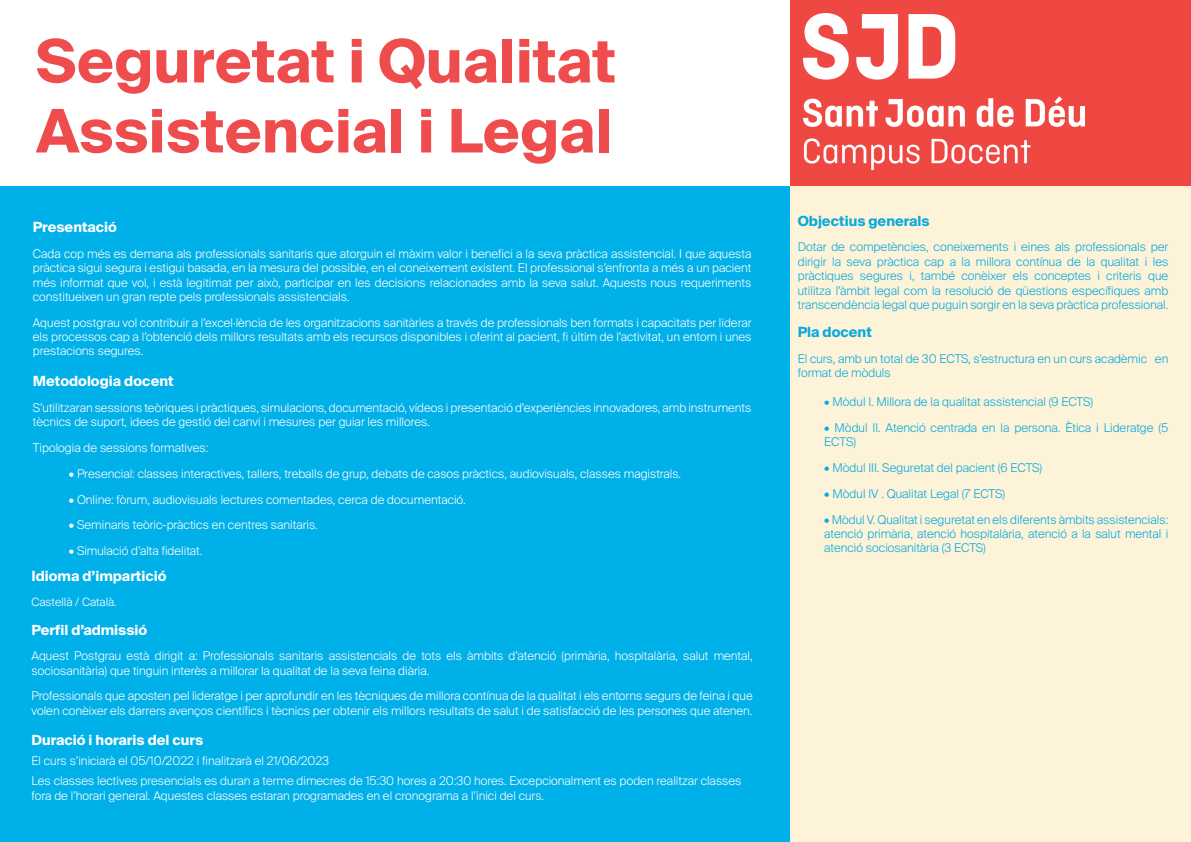
<style>
.page{position:relative;width:1191px;height:842px;background:#fff}
.page>*{position:absolute;margin:0;border:0;box-sizing:border-box;transform-origin:0 0}
.t1{font:700 60px/70px "Suisse Intl";color:#ef4d4d}
.t2{font:700 14px "Suisse Intl";color:#fff}
.t3{font:700 14px "Suisse Intl";color:#08a9dd}
.t4{font:300 12px/14.4px "Suisse Intl";color:#fff}
.t5{font:300 12px/14.4px "Suisse Intl";color:#08a9dd;text-align:justify}
.t6{font:300 11.5px "Suisse Intl";color:#fff}
</style>
<div class="page">
<div style="left:0;top:187px;width:790px;height:655px;background:#00b0e9"></div>
<div style="left:790px;top:0;width:401px;height:187px;background:#ef4843"></div>
<div style="left:790px;top:187px;width:401px;height:655px;background:#fcf3d9"></div>
<img style="left:803px;top:13px;width:281px;height:157px">
<h1 class="t1" style="left:36px;top:27px;width:581px">Seguretat i Qualitat<br>Assistencial i Legal</h1>
<p class="t2" style="left:33px;top:219px;width:86px">Presentació</p>
<p class="t4" style="left:33px;top:246px;width:720px;text-align:justify">Cada cop més es demana als professionals sanitaris que atorguin el màxim valor i benefici a la seva pràctica assistencial. I que aquesta pràctica sigui segura i estigui basada, en la mesura del possible, en el coneixement existent. El professional s’enfronta a més a un pacient més informat que vol, i està legitimat per això, participar en les decisions relacionades amb la seva salut. Aquests nous requeriments constitueixen un gran repte pels professionals assistencials.</p>
<p class="t4" style="left:33px;top:315px;width:720px;text-align:justify">Aquest postgrau vol contribuir a l’excel·lència de les organitzacions sanitàries a través de professionals ben formats i capacitats per liderar els processos cap a l’obtenció dels millors resultats amb els recursos disponibles i oferint al pacient, fi últim de l’activitat, un entorn i unes prestacions segures.</p>
<p class="t2" style="left:33px;top:373px;width:142px">Metodologia docent</p>
<p class="t4" style="left:33px;top:401px;width:720px">S’utilitzaran sessions teòriques i pràctiques, simulacions, documentació, vídeos i presentació d’experiències innovadores, amb instruments tècnics de suport, idees de gestió del canvi i mesures per guiar les millores.</p>
<p class="t4" style="left:33px;top:441px;width:177px">Tipologia de sessions formatives:</p>
<p class="t4" style="left:69px;top:466px;width:614px">• Presencial: classes interactives, tallers, treballs de grup, debats de casos pràctics, audiovisuals, classes magistrals.</p>
<p class="t4" style="left:69px;top:492px;width:398px">• Online: fòrum, audiovisuals lectures comentades, cerca de documentació.</p>
<p class="t4" style="left:69px;top:518px;width:250px">• Seminaris teòric-pràctics en centres sanitaris.</p>
<p class="t4" style="left:69px;top:544px;width:135px">• Simulació d’alta fidelitat.</p>
<p class="t2" style="left:32px;top:568px;width:136px">Idioma d’impartició</p>
<p class="t6" style="left:32px;top:596px;width:87px">Castellà / Català.</p>
<p class="t2" style="left:32px;top:621px;width:117px">Perfil d’admissió</p>
<p class="t4" style="left:32px;top:649px;width:722px">Aquest Postgrau està dirigit a: Professionals sanitaris assistencials de tots els àmbits d’atenció (primària, hospitalària, salut mental, sociosanitària) que tinguin interès a millorar la qualitat de la seva feina diària.</p>
<p class="t4" style="left:32px;top:689px;width:722px">Professionals que aposten pel lideratge i per aprofundir en les tècniques de millora contínua de la qualitat i els entorns segurs de feina i que volen conèixer els darrers avenços científics i tècnics per obtenir els millors resultats de salut i de satisfacció de les persones que atenen.</p>
<p class="t2" style="left:32px;top:732px;width:173px">Duració i horaris del curs</p>
<p class="t4" style="left:32px;top:751px;width:711px;line-height:20.1px">El curs s’iniciarà el 05/10/2022 i finalitzarà el 21/06/2023<br>Les classes lectives presencials es duran a terme dimecres de 15:30 hores a 20:30 hores. Excepcionalment es poden realitzar classes</p>
<p class="t4" style="left:32px;top:788px;width:514px">fora de l’horari general. Aquestes classes estaran programades en el cronograma a l’inici del curs.</p>
<p class="t3" style="left:797px;top:213px;width:133px">Objectius generals</p>
<p class="t5" style="left:797px;top:240px;width:372px">Dotar de competències, coneixements i eines als professionals per dirigir la seva pràctica cap a la millora contínua de la qualitat i les pràctiques segures i, també conèixer els conceptes i criteris que utilitza l’àmbit legal com la resolució de qüestions específiques amb transcendència legal que puguin sorgir en la seva pràctica professional.</p>
<p class="t3" style="left:797px;top:324px;width:76px">Pla docent</p>
<p class="t5" style="left:797px;top:352px;width:372px">El curs, amb un total de 30 ECTS, s’estructura en un curs acadèmic en format de mòduls</p>
<p class="t5" style="left:824px;top:395px;width:270px">• Mòdul I. Millora de la qualitat assistencial (9 ECTS)</p>
<p class="t5" style="left:824px;top:421px;width:345px">• Mòdul II. Atenció centrada en la persona. Ètica i Lideratge (5<br>ECTS)</p>
<p class="t5" style="left:824px;top:461px;width:219px">• Mòdul III. Seguretat del pacient (6 ECTS)</p>
<p class="t5" style="left:824px;top:486px;width:182px">• Mòdul IV . Qualitat Legal (7 ECTS)</p>
<p class="t5" style="left:824px;top:512px;width:345px">• Mòdul V. Qualitat i seguretat en els diferents àmbits assistencials: atenció primària, atenció hospitalària, atenció a la salut mental i atenció sociosanitària (3 ECTS)</p>
</div>
